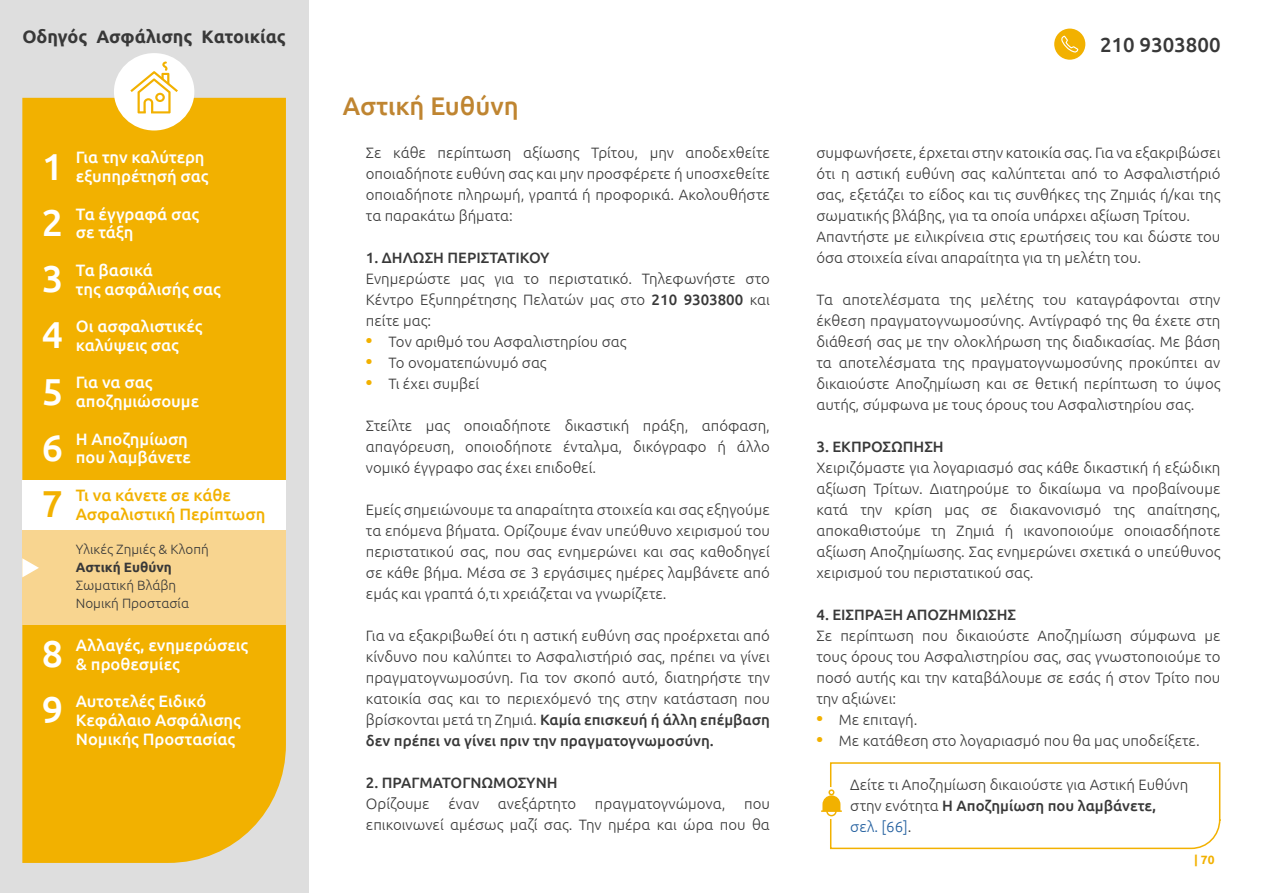
<style>
.page{position:relative;width:1263px;height:893px;background:#fff}
.page>*{position:absolute;margin:0;border:0;box-sizing:border-box;transform-origin:0 0}
.t1{font:500 37.5px/56.2px "Ubuntu";color:#fff;text-align:justify}
.t2{font:500 37.5px "Ubuntu";color:#f2b100}
.t3{font:500 25.5px "Ubuntu";color:#bf8531}
.t4{font:500 20.4px "Ubuntu";color:#383838}
.t5{font:700 18px "Ubuntu";color:#383838}
.t6{font:500 16.5px/18.8px "Ubuntu";color:#fff}
.t7{font:500 16.5px/18.8px "Ubuntu";color:#f2b100}
.t8{font:300 15px/21px "Ubuntu";color:#383838;text-align:justify}
.t9{font:500 15px "Ubuntu";color:#383838}
.t10{font:300 13.5px/18px "Ubuntu";color:#383838}
.t11{font:700 13.5px "Ubuntu";color:#383838}
.t12{font:700 12px "Ubuntu";color:#f2b100}
.s1{font-weight:500}
.s2{font-weight:700;font-size:18px;color:#f2b100}
.s3{color:#215e9e}
</style>
<div class="page">
<div style="left:0;top:0;width:308px;height:893px;background:#dedede"></div>
<div style="left:22px;top:98px;width:264px;height:765px;background:#f2b100"></div>
<div style="left:114px;top:53px;width:80px;height:77px;background:#fff;border-radius:50%"></div>
<svg style="left:130px;top:62px;width:48px;height:51px"></svg>
<div style="left:1054px;top:29px;width:31px;height:31px;background:#f2b100;border-radius:50%"></div>
<svg style="left:1061px;top:35px;width:18px;height:18px"></svg>
<svg style="left:821px;top:762px;width:400px;height:88px"></svg>
<div style="left:22px;top:530px;width:264px;height:95px;background:#f8d590"></div>
<div style="left:22px;top:480px;width:264px;height:50px;background:#fff"></div>
<svg style="left:22px;top:558px;width:17px;height:19px"></svg>
<p class="t5" style="left:22px;top:25px;width:265px">Oδηγός Ασφάλισης Kατοικίας</p>
<h3 class="t4" style="left:1100px;top:32px;width:122px">210 9303800</h3>
<h1 class="t1" style="left:42px;top:137px;width:23px">1<br>2<br>3<br>4<br>5<br>6</h1>
<h1 class="t2" style="left:42px;top:480px;width:23px">7</h1>
<h1 class="t1" style="left:42px;top:624px;width:23px">8<br>9</h1>
<p class="t6" style="left:76px;top:148px;width:134px">Για την καλύτερη εξυπηρέτησή σας</p>
<p class="t6" style="left:76px;top:204px;width:125px">Τα έγγραφά σας σε τάξη</p>
<p class="t6" style="left:76px;top:260px;width:146px">Τα βασικά<br>της ασφάλισής σας</p>
<p class="t6" style="left:76px;top:316px;width:128px">Οι ασφαλιστικές καλύψεις σας</p>
<p class="t6" style="left:76px;top:373px;width:125px">Για να σας αποζημιώσουμε</p>
<p class="t6" style="left:76px;top:429px;width:116px">Η Aποζημίωση που λαμβάνετε</p>
<p class="t7" style="left:76px;top:485px;width:191px">Τι να κάνετε σε κάθε<br>Ασφαλιστική Περίπτωση</p>
<p class="t10" style="left:76px;top:540px;width:134px">Υλικές Ζημιές &amp; Κλοπή</p>
<p class="t11" style="left:76px;top:559px;width:97px">Αστική Ευθύνη</p>
<p class="t10" style="left:76px;top:576px;width:115px">Σωματική Βλάβη<br>Νομική Προστασία</p>
<p class="t6" style="left:76px;top:635px;width:174px">Αλλαγές, ενημερώσεις &amp; προθεσμίες</p>
<p class="t6" style="left:76px;top:691px;width:166px">Αυτοτελές Ειδικό<br>Κεφάλαιο Ασφάλισης<br>Νομικής Προστασίας</p>
<h2 class="t3" style="left:343px;top:89px;width:177px">Αστική Ευθύνη</h2>
<p class="t8" style="left:366px;top:142px;width:405px">Σε κάθε περίπτωση αξίωσης Τρίτου, μην αποδεχθείτε οποιαδήποτε ευθύνη σας και μην προσφέρετε ή υποσχεθείτε οποιαδήποτε πληρωμή, γραπτά ή προφορικά. Ακολουθήστε τα παρακάτω βήματα:</p>
<p class="t9" style="left:366px;top:248px;width:185px">1. ΔΗΛΩΣΗ ΠΕΡΙΣΤΑΤΙΚΟΥ</p>
<p class="t8" style="left:366px;top:268px;width:405px">Ενημερώστε μας για το περιστατικό. Τηλεφωνήστε στο Κέντρο Εξυπηρέτησης Πελατών μας στο <span class="s1">210 9303800</span> και πείτε μας:</p>
<p class="t8" style="left:366px;top:331px;width:262px"><span class="s2">•</span> Τον αριθμό του Ασφαλιστηρίου σας</p>
<p class="t8" style="left:366px;top:352px;width:182px"><span class="s2">•</span> Το ονοματεπώνυμό σας</p>
<p class="t8" style="left:366px;top:373px;width:115px"><span class="s2">•</span> Τι έχει συμβεί</p>
<p class="t8" style="left:366px;top:415px;width:405px">Στείλτε μας οποιαδήποτε δικαστική πράξη, απόφαση, απαγόρευση, οποιοδήποτε ένταλμα, δικόγραφο ή άλλο νομικό έγγραφο σας έχει επιδοθεί.</p>
<p class="t8" style="left:366px;top:499px;width:405px">Εμείς σημειώνουμε τα απαραίτητα στοιχεία και σας εξηγούμε τα επόμενα βήματα. Ορίζουμε έναν υπεύθυνο χειρισμού του περιστατικού σας, που σας ενημερώνει και σας καθοδηγεί σε κάθε βήμα. Μέσα σε 3 εργάσιμες ημέρες λαμβάνετε από εμάς και γραπτά ό,τι χρειάζεται να γνωρίζετε.</p>
<p class="t8" style="left:366px;top:625px;width:405px">Για να εξακριβωθεί ότι η αστική ευθύνη σας προέρχεται από κίνδυνο που καλύπτει το Ασφαλιστήριό σας, πρέπει να γίνει πραγματογνωμοσύνη. Για τον σκοπό αυτό, διατηρήστε την κατοικία σας και το περιεχόμενό της στην κατάσταση που βρίσκονται μετά τη Ζημιά. <span class="s1">Καμία επισκευή ή άλλη επέμβαση δεν πρέπει να γίνει πριν την πραγματογνωμοσύνη.</span></p>
<p class="t9" style="left:366px;top:773px;width:193px">2. ΠΡΑΓΜΑΤΟΓΝΩΜΟΣΥΝΗ</p>
<p class="t8" style="left:366px;top:793px;width:405px">Ορίζουμε έναν ανεξάρτητο πραγματογνώμονα, που επικοινωνεί αμέσως μαζί σας. Την ημέρα και ώρα που θα</p>
<p class="t8" style="left:816px;top:142px;width:405px;text-align:left">συμφωνήσετε, έρχεται στην κατοικία σας. Για να εξακριβώσει ότι η αστική ευθύνη σας καλύπτεται από το Ασφαλιστήριό σας, εξετάζει το είδος και τις συνθήκες της Ζημιάς ή/και της σωματικής βλάβης, για τα οποία υπάρχει αξίωση Τρίτου.<br>Απαντήστε με ειλικρίνεια στις ερωτήσεις του και δώστε του όσα στοιχεία είναι απαραίτητα για τη μελέτη του.</p>
<p class="t8" style="left:816px;top:289px;width:405px">Τα αποτελέσματα της μελέτης του καταγράφονται στην έκθεση πραγματογνωμοσύνης. Αντίγραφό της θα έχετε στη διάθεσή σας με την ολοκλήρωση της διαδικασίας. Με βάση τα αποτελέσματα της πραγματογνωμοσύνης προκύπτει αν δικαιούστε Αποζημίωση και σε θετική περίπτωση το ύψος αυτής, σύμφωνα με τους όρους του Ασφαλιστηρίου σας.</p>
<p class="t9" style="left:816px;top:437px;width:129px">3. ΕΚΠΡΟΣΩΠΗΣΗ</p>
<p class="t8" style="left:816px;top:457px;width:405px">Χειριζόμαστε για λογαριασμό σας κάθε δικαστική ή εξώδικη αξίωση Τρίτων. Διατηρούμε το δικαίωμα να προβαίνουμε κατά την κρίση μας σε διακανονισμό της απαίτησης, αποκαθιστούμε τη Ζημιά ή ικανοποιούμε οποιασδήποτε αξίωση Αποζημίωσης. Σας ενημερώνει σχετικά ο υπεύθυνος χειρισμού του περιστατικού σας.</p>
<p class="t9" style="left:816px;top:605px;width:201px">4. ΕΙΣΠΡΑΞΗ ΑΠΟΖΗΜΙΩΣΗΣ</p>
<p class="t8" style="left:816px;top:625px;width:405px">Σε περίπτωση που δικαιούστε Αποζημίωση σύμφωνα με τους όρους του Ασφαλιστηρίου σας, σας γνωστοποιούμε το ποσό αυτής και την καταβάλουμε σε εσάς ή στον Τρίτο που την αξιώνει:</p>
<p class="t8" style="left:816px;top:709px;width:102px"><span class="s2">•</span> Με επιταγή.</p>
<p class="t8" style="left:816px;top:730px;width:385px"><span class="s2">•</span> Με κατάθεση στο λογαριασμό που θα μας υποδείξετε.</p>
<p class="t8" style="left:850px;top:773px;width:340px;text-align:left">Δείτε τι Αποζημίωση δικαιούστε για Αστική Ευθύνη στην ενότητα <span class="s1">Η Αποζημίωση που λαμβάνετε,<br></span><span class="s3">σελ. [66]</span>.</p>
<p class="t12" style="left:1194px;top:853px;width:22px">| 70</p>
</div>
